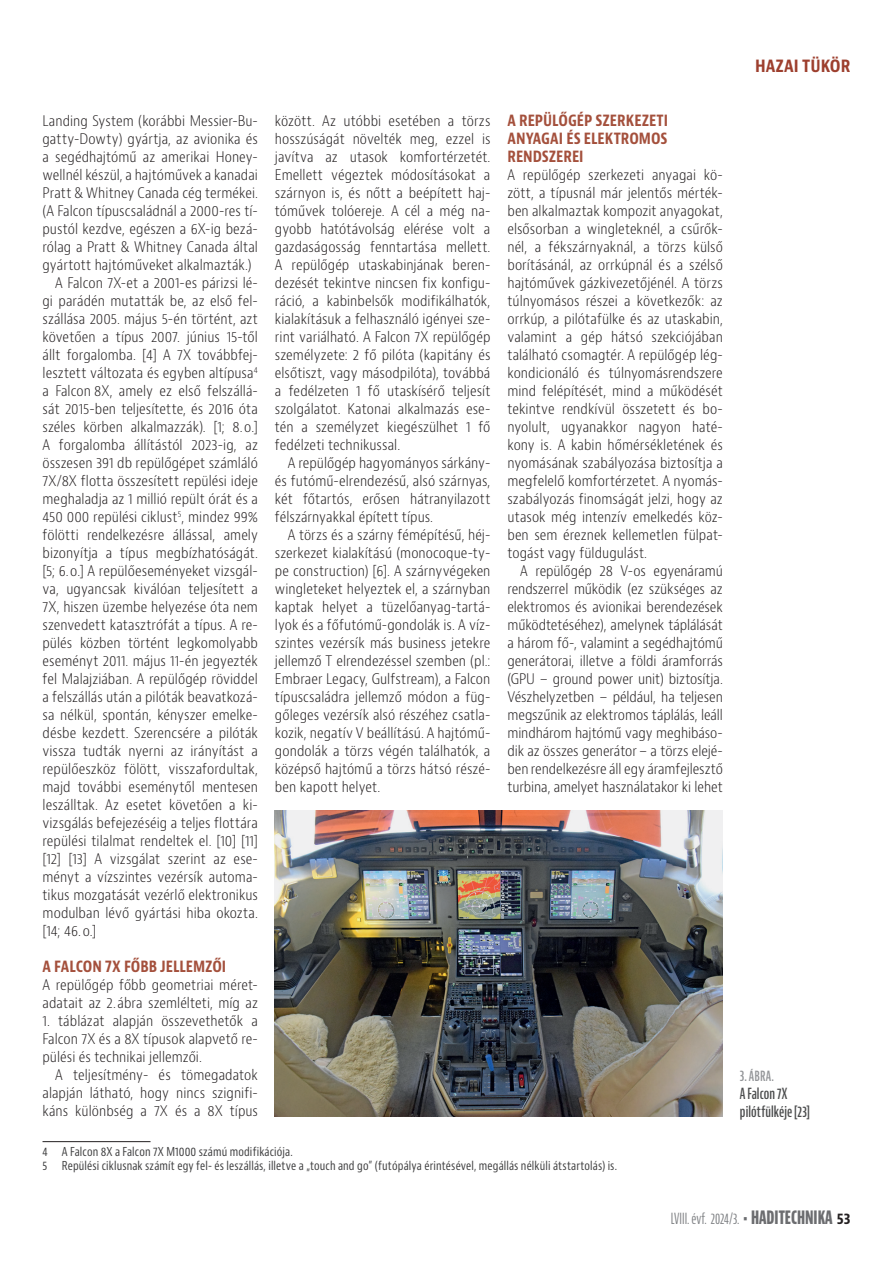
<style>
.page{position:relative;width:893px;height:1263px;background:#fff}
.page>*{position:absolute;margin:0;border:0;box-sizing:border-box;transform-origin:0 0}
.t1{font:700 condensed 18px "Bernino Sans";color:#9d3f2e}
.KÖZCÍM{font:700 condensed 16.5px/18px "Bernino Sans";letter-spacing:-.005em;color:#a4503c;text-align:justify;scale:.96 1}
.t2{font:extra-condensed 15px "Bernino Sans";letter-spacing:-.005em;color:#808285}
.kepala_bal{font:600 extra-condensed 15px/18px "Bernino Sans";letter-spacing:.005em;color:#4b4c4d}
.kenyér{font:300 condensed 14.25px/18px "Bernino Sans";letter-spacing:.005em;color:#231f20;text-align:justify;scale:.96 1}
.kenyer_tompa{font:300 condensed 14.25px/18px "Bernino Sans";letter-spacing:.005em;color:#231f20;text-align:justify;scale:.96 1}
.LÁBJEGYZET{font:condensed 12px "Bernino Sans";letter-spacing:.01em;color:#3e3e3f;scale:.96 1}
.s1{color:#939598}
.s2{font-weight:700;font-size:18px;color:#6c6d70}
.s3{font-weight:700;font-stretch:condensed;color:#231f20}
</style>
<div class="page">
<hr style="left:43px;top:1141px;width:108px;height:1px;background:#231f20">
<img style="left:275px;top:810px;width:448px;height:306px">
<p class="KÖZCÍM" style="left:507px;top:111px;width:169px">A REPÜLŐGÉP SZERKEZETI ANYAGAI ÉS ELEKTROMOS RENDSZEREI</p>
<p class="kenyer_tompa" style="left:507px;top:166px;width:226px">A repülőgép szerkezeti anyagai kö&shy;zött, a típusnál már jelentős mérték&shy;ben alkalmaztak kompozit anyagokat, elsősorban a wingleteknél, a csűrők&shy;nél, a fékszárnyaknál, a törzs külső borításánál, az orrkúpnál és a szélső hajtóművek gázkivezetőjénél. A törzs túlnyomásos részei a következők: az orrkúp, a pilótafülke és az utaskabin, valamint a gép hátsó szekciójában található csomagtér. A repülőgép lég&shy;kondicionáló és túlnyomásrendszere mind felépítését, mind a működését tekintve rendkívül összetett és bo&shy;nyolult, ugyanakkor nagyon haté&shy;kony is. A kabin hőmérsékletének és nyomásának szabályozása biztosítja a megfelelő komfortérzetet. A nyomás&shy;szabályozás finomságát jelzi, hogy az utasok még intenzív emelkedés köz&shy;ben sem éreznek kellemetlen fülpat&shy;togást vagy füldugulást.</p>
<p class="kenyér" style="left:507px;top:562px;width:226px;text-indent:13px">A repülőgép 28 V-os egyenáramú rendszerrel működik (ez szükséges az elektromos és avionikai berendezések működtetéséhez), amelynek táplálását a három fő-, valamint a segédhajtómű generátorai, illetve a földi áramforrás (GPU – ground power unit) biztosítja.<br>Vészhelyzetben – például, ha teljesen megszűnik az elektromos táplálás, leáll mindhárom hajtómű vagy meghibáso&shy;dik az összes generátor – a törzs elejé&shy;ben rendelkezésre áll egy áramfejlesztő turbina, amelyet használatakor ki lehet</p>
<p class="kenyér" style="left:43px;top:112px;width:226px">Landing System (korábbi Messier-Bu&shy;gatty-Dowty) gyártja, az avionika és a segédhajtómű az amerikai Honey&shy;wellnél készül, a hajtóművek a kanadai Pratt &amp; Whitney Canada cég termékei. (A Falcon típuscsaládnál a 2000-res tí&shy;pustól kezdve, egészen a 6X-ig bezá&shy;rólag a Pratt &amp; Whitney Canada által gyártott hajtóműveket alkalmazták.)</p>
<p class="kenyér" style="left:43px;top:274px;width:226px;text-indent:13px">A Falcon 7X-et a 2001-es párizsi lé&shy;gi parádén mutatták be, az első fel&shy;szállása 2005. május 5-én történt, azt követően a típus 2007. június 15-től állt forgalomba. [4] A 7X továbbfej&shy;lesztett változata és egyben altípusa<sup>4 </sup>a Falcon 8X, amely ez első felszállá&shy;sát 2015-ben teljesítette, és 2016 óta széles körben alkalmazzák). [1; 8.o.] A forgalomba állítástól 2023-ig, az összesen 391 db repülőgépet számláló 7X/8X flotta összesített repülési ideje meghaladja az 1 millió repült órát és a 450 000 repülési ciklust<sup>5</sup>, mindez 99% fölötti rendelkezésre állással, amely bizonyítja a típus megbízhatóságát. [5; 6.o.] A repülőeseményeket vizsgál&shy;va, ugyancsak kiválóan teljesített a 7X, hiszen üzembe helyezése óta nem szenvedett katasztrófát a típus. A re&shy;pülés közben történt legkomolyabb eseményt 2011. május 11-én jegyezték fel Malajziában. A repülőgép röviddel a felszállás után a pilóták beavatkozá&shy;sa nélkül, spontán, kényszer emelke&shy;désbe kezdett. Szerencsére a pilóták vissza tudták nyerni az irányítást a repülőeszköz fölött, visszafordultak, majd további eseménytől mentesen leszálltak. Az esetet követően a ki&shy;vizsgálás befejezéséig a teljes flottára repülési tilalmat rendeltek el. [10] [11] [12] [13] A vizsgálat szerint az ese&shy;ményt a vízszintes vezérsík automa&shy;tikus mozgatását vezérlő elektronikus modulban lévő gyártási hiba okozta. [14; 46.o.]</p>
<p class="KÖZCÍM" style="left:43px;top:957px;width:193px">A FALCON 7X FŐBB JELLEMZŐI</p>
<p class="kenyer_tompa" style="left:43px;top:976px;width:226px">A repülőgép főbb geometriai méret&shy;adatait az 2. ábra szemlélteti, míg az</p>
<p class="kenyer_tompa" style="left:43px;top:1012px;width:226px">1. táblázat alapján összevethetők a Falcon 7X és a 8X típusok alapvető re&shy;pülési és technikai jellemzői.</p>
<p class="kenyér" style="left:43px;top:1066px;width:226px;text-indent:13px">A teljesítmény- és tömegadatok alapján látható, hogy nincs szignifi&shy;káns különbség a 7X és a 8X típus</p>
<p class="LÁBJEGYZET" style="left:43px;top:1144px;width:262px">4 A Falcon 8X a Falcon 7X M1000 számú modifikációja.</p>
<p class="LÁBJEGYZET" style="left:43px;top:1158px;width:600px">5 Repülési ciklusnak számít egy fel- és leszállás, illetve a „touch and go” (futópálya érintésével, megállás nélküli átstartolás) is.</p>
<p class="kenyér" style="left:275px;top:112px;width:226px">között. Az utóbbi esetében a törzs hosszúságát növelték meg, ezzel is javítva az utasok komfortérzetét.<br>Emellett végeztek módosításokat a szárnyon is, és nőtt a beépített haj&shy;tóművek tolóereje. A cél a még na&shy;gyobb hatótávolság elérése volt a gazdaságosság fenntartása mellett.<br>A repülőgép utaskabinjának beren&shy;dezését tekintve nincsen fix konfigu&shy;ráció, a kabinbelsők modifikálhatók, kialakításuk a felhasználó igényei sze&shy;rint variálható. A Falcon 7X repülőgép személyzete: 2 fő pilóta (kapitány és elsőtiszt, vagy másodpilóta), továbbá a fedélzeten 1 fő utaskísérő teljesít szolgálatot. Katonai alkalmazás ese&shy;tén a személyzet kiegészülhet 1 fő fedélzeti technikussal.</p>
<p class="kenyér" style="left:275px;top:454px;width:226px;text-indent:13px">A repülőgép hagyományos sárkány&shy;és futómű-elrendezésű, alsó szárnyas, két főtartós, erősen hátranyilazott félszárnyakkal épített típus.</p>
<p class="kenyér" style="left:275px;top:526px;width:226px;text-indent:13px">A törzs és a szárny fémépítésű, héj&shy;szerkezet kialakítású (monocoque-ty&shy;pe construction) [6]. A szárnyvégeken wingleteket helyeztek el, a szárnyban kaptak helyet a tüzelőanyag-tartá&shy;lyok és a főfutómű-gondolák is. A víz&shy;szintes vezérsík más business jetekre jellemző T elrendezéssel szemben (pl.:<br>Embraer Legacy, Gulfstream), a Falcon típuscsaládra jellemző módon a füg&shy;gőleges vezérsík alsó részéhez csatla&shy;kozik, negatív V beállítású. A hajtómű&shy;gondolák a törzs végén találhatók, a középső hajtómű a törzs hátsó részé&shy;ben kapott helyet.</p>
<p class="t1" style="left:755px;top:54px;width:97px">HAZAI TÜKÖR</p>
<p class="kepala_bal" style="left:740px;top:1067px;width:72px"><span class="s1">3.ÁBRA.<br></span>A Falcon 7X pilótfülkéje [23]</p>
<p class="t2" style="left:671px;top:1210px;width:181px">LVIII. évf. 2024/3. <span class="s2">• HADITECHNIKA</span> <span class="s3">53</span></p>
</div>
